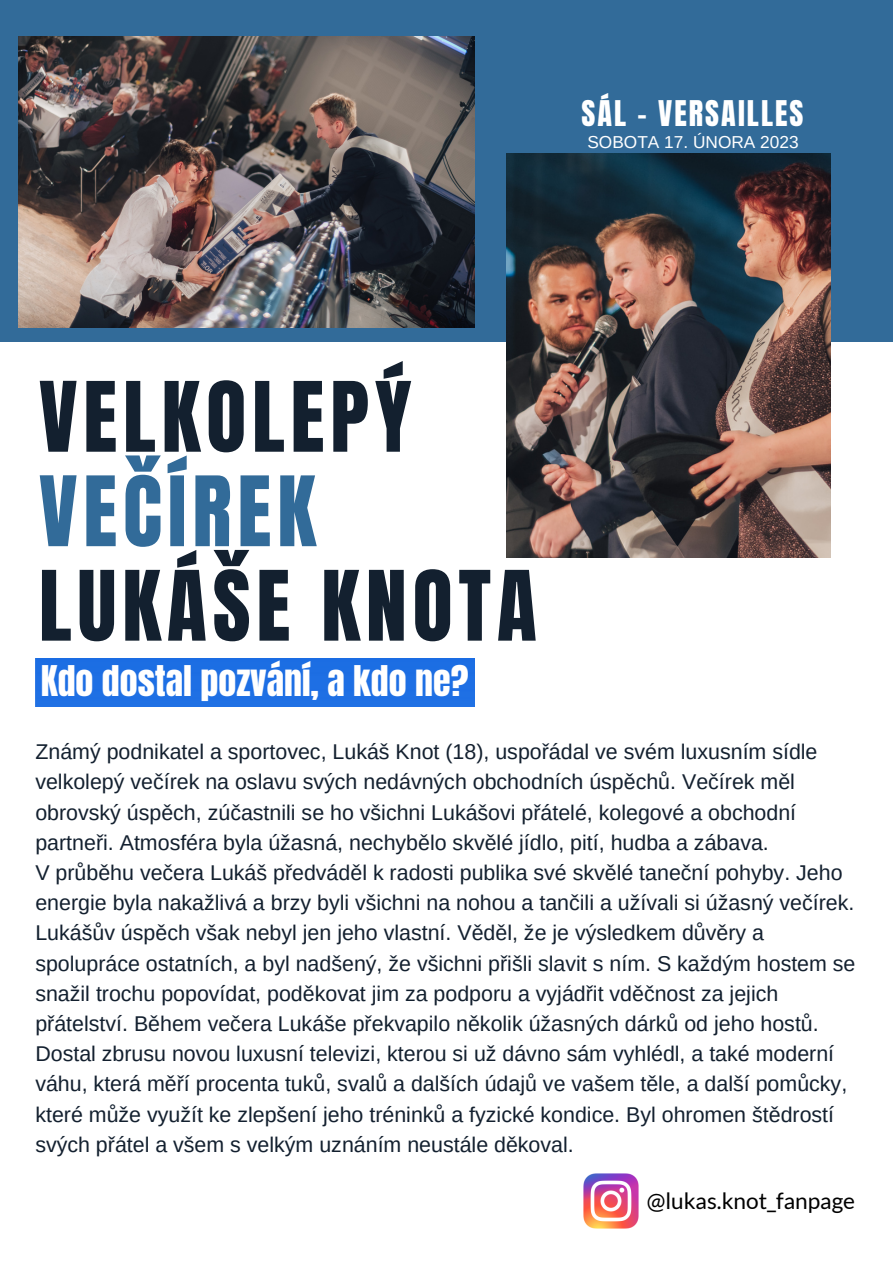
<style>
.page{position:relative;width:893px;height:1264px;background:#fff}
.page>*{position:absolute;margin:0;border:0;box-sizing:border-box;transform-origin:0 0}
.t1{font:82.35px "Anton";letter-spacing:.07em;color:#13202f}
.t2{font:82.35px "Anton";letter-spacing:.07em;color:#326b99}
.t3{font:36px "Anton";color:#fff}
.t4{font:30.15px "Anton";letter-spacing:.07em;color:#fff}
.t5{font:22.65px "Lato";color:#000}
.t6{font:21.45px/30.2px "Arimo";color:#13202f}
.t7{font:17.25px "Arimo";color:#fff}
</style>
<div class="page">
<div style="left:0;top:0;width:892px;height:342px;background:#326b99"></div>
<img style="left:583px;top:1173px;width:56px;height:55px">
<img style="left:19px;top:36px;width:455px;height:291px">
<img style="left:506px;top:154px;width:324px;height:403px">
<div style="left:35px;top:658px;width:439px;height:48px;background:#1e6fe4"></div>
<h3 class="t4" style="left:581px;top:91px;width:223px">SÁL - VERSAILLES</h3>
<p class="t7" style="left:587px;top:132px;width:213px">SOBOTA 17. ÚNORA 2023</p>
<h1 class="t1" style="left:39px;top:358px;width:374px">VELKOLEPÝ</h1>
<h1 class="t2" style="left:39px;top:452px;width:279px">VEČÍREK</h1>
<h1 class="t1" style="left:39px;top:547px;width:499px">LUKÁŠE KNOTA</h1>
<h2 class="t3" style="left:41px;top:655px;width:429px">Kdo dostal pozvání, a kdo ne?</h2>
<p class="t6" style="left:35px;top:736px;width:821px">Známý podnikatel a sportovec, Lukáš Knot (18), uspořádal ve svém luxusním sídle velkolepý večírek na oslavu svých nedávných obchodních úspěchů. Večírek měl obrovský úspěch, zúčastnili se ho všichni Lukášovi přátelé, kolegové a obchodní partneři. Atmosféra byla úžasná, nechybělo skvělé jídlo, pití, hudba a zábava.<br>V průběhu večera Lukáš předváděl k radosti publika své skvělé taneční pohyby. Jeho energie byla nakažlivá a brzy byli všichni na nohou a tančili a užívali si úžasný večírek.<br>Lukášův úspěch však nebyl jen jeho vlastní. Věděl, že je výsledkem důvěry a spolupráce ostatních, a byl nadšený, že všichni přišli slavit s ním. S každým hostem se snažil trochu popovídat, poděkovat jim za podporu a vyjádřit vděčnost za jejich přátelství. Během večera Lukáše překvapilo několik úžasných dárků od jeho hostů.<br>Dostal zbrusu novou luxusní televizi, kterou si už dávno sám vyhlédl, a také moderní váhu, která měří procenta tuků, svalů a dalších údajů ve vašem těle, a další pomůcky, které může využít ke zlepšení jeho tréninků a fyzické kondice. Byl ohromen štědrostí svých přátel a všem s velkým uznáním neustále děkoval.</p>
<p class="t5" style="left:646px;top:1186px;width:210px">@lukas.knot_fanpage</p>
</div>
